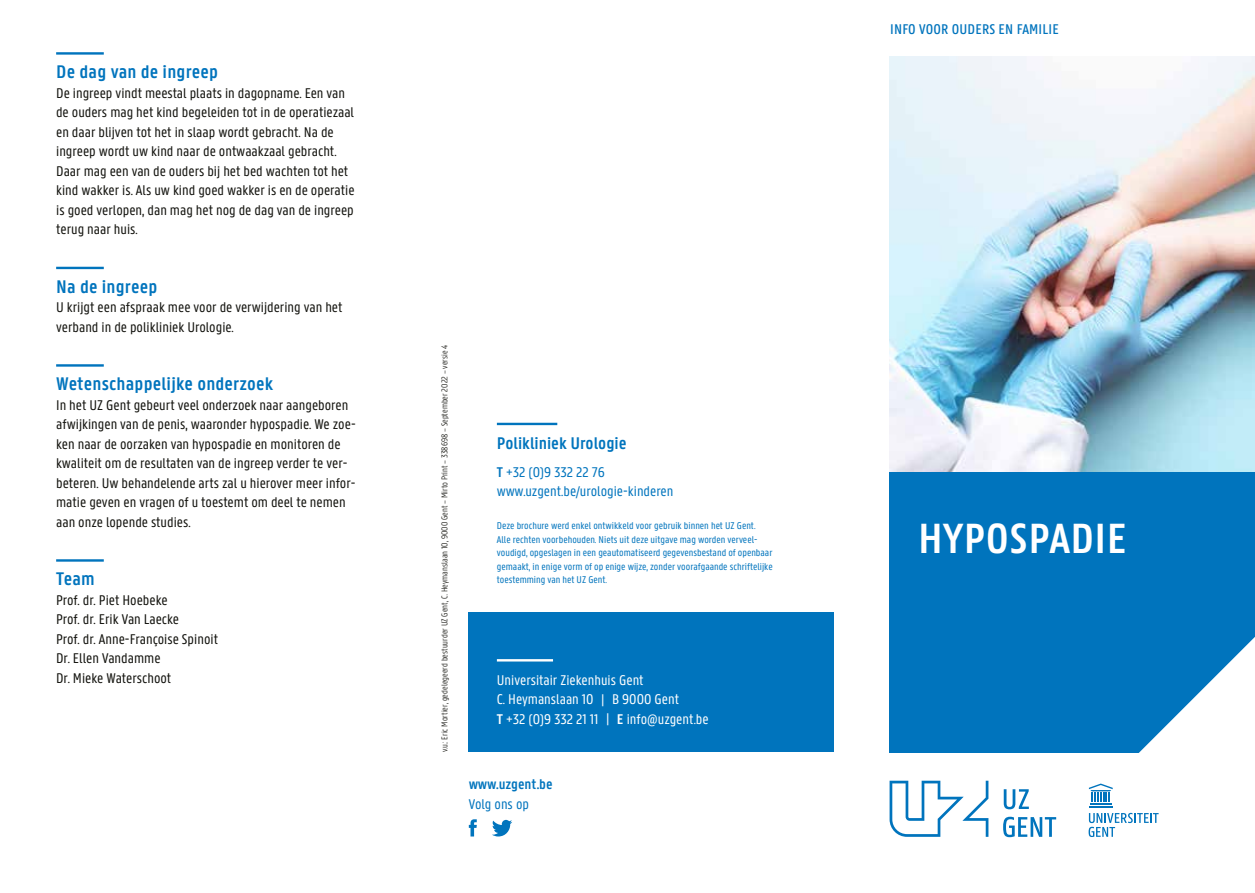
<style>
.page{position:relative;width:1255px;height:893px;background:#fff}
.page>*{position:absolute;margin:0;border:0;box-sizing:border-box;transform-origin:0 0}
.t1{font:600 45px "U Gent Panno Text";letter-spacing:.01em;color:#fff}
.t2{font:600 19.5px "U Gent Panno Text";letter-spacing:.01em;color:#0074bd}
.t3{font:600 18px "U Gent Panno Text";color:#0074bd}
.t4{font:15px/19.5px "U Gent Panno Text";color:#12120d}
.t5{font:15px/19.5px "U Gent Panno Text";color:#fff}
.t6{font:15px/19.5px "U Gent Panno Text";color:#0074bd}
.t7{font:500 15px "U Gent Panno Text";letter-spacing:.01em;color:#0074bd}
.t8{font:600 15px "U Gent Panno Text";color:#0074bd}
.t9{font:10.5px/13.5px "U Gent Panno Text";color:#0074bd}
.t10{font:300 9px "U Gent Panno Text";color:#12120d}
.s1{font-weight:600}
</style>
<div class="page">
<svg style="left:1088px;top:783px;width:24px;height:24px"></svg>
<svg style="left:1088px;top:813px;width:70px;height:24px"></svg>
<svg style="left:889px;top:781px;width:99px;height:56px"></svg>
<svg style="left:1003px;top:789px;width:25px;height:20px"></svg>
<svg style="left:1003px;top:817px;width:53px;height:20px"></svg>
<div style="left:469px;top:612px;width:364px;height:140px;background:#0074bd"></div>
<img style="left:890px;top:56px;width:364px;height:416px">
<div style="left:890px;top:472px;width:364px;height:281px;background:#0074bd"></div>
<svg style="left:1139px;top:638px;width:115px;height:115px"></svg>
<hr style="left:497px;top:659px;width:56px;height:2px;background:#fff">
<svg style="left:469px;top:819px;width:8px;height:17px"></svg>
<svg style="left:492px;top:820px;width:20px;height:16px"></svg>
<hr style="left:56px;top:52px;width:48px;height:3px;background:#0074bd">
<hr style="left:56px;top:267px;width:48px;height:2px;background:#0074bd">
<hr style="left:56px;top:364px;width:48px;height:3px;background:#0074bd">
<hr style="left:56px;top:559px;width:48px;height:3px;background:#0074bd">
<hr style="left:497px;top:423px;width:60px;height:2px;background:#0074bd">
<h2 class="t2" style="left:56px;top:60px;width:163px">De dag van de ingreep</h2>
<p class="t4" style="left:56px;top:83px;width:300px">De ingreep vindt meestal plaats in dagopname. Een van de ouders mag het kind begeleiden tot in de operatiezaal en daar blijven tot het in slaap wordt gebracht. Na de ingreep wordt uw kind naar de ontwaakzaal gebracht.<br>Daar mag een van de ouders bij het bed wachten tot het kind wakker is. Als uw kind goed wakker is en de operatie is goed verlopen, dan mag het nog de dag van de ingreep terug naar huis.</p>
<h2 class="t2" style="left:56px;top:274px;width:103px">Na de ingreep</h2>
<p class="t4" style="left:56px;top:297px;width:288px">U krijgt een afspraak mee voor de verwijdering van het verband in de polikliniek Urologie.</p>
<h2 class="t2" style="left:56px;top:372px;width:218px">Wetenschappelijke onderzoek</h2>
<p class="t4" style="left:56px;top:395px;width:301px">In het UZ Gent gebeurt veel onderzoek naar aangeboren afwijkingen van de penis, waaronder hypospadie. We zoe&shy;ken naar de oorzaken van hypospadie en monitoren de kwaliteit om de resultaten van de ingreep verder te ver&shy;beteren. Uw behandelende arts zal u hierover meer infor&shy;matie geven en vragen of u toestemt om deel te nemen aan onze lopende studies.</p>
<h2 class="t2" style="left:56px;top:567px;width:40px">Team</h2>
<p class="t4" style="left:56px;top:590px;width:163px">Prof. dr. Piet Hoebeke<br>Prof. dr. Erik Van Laecke<br>Prof. dr. Anne-Françoise Spinoit<br>Dr. Ellen Vandamme<br>Dr. Mieke Waterschoot</p>
<p class="t10" style="left:439px;top:752px;width:409px;rotate:-90deg">v.u.: Eric Mortier, gedelegeerd bestuurder UZ Gent, C. Heymanslaan 10, 9000 Gent – Mirto Print – 338698 – September 2022 – versie 4</p>
<p class="t3" style="left:497px;top:432px;width:131px">Polikliniek Urologie</p>
<p class="t6" style="left:497px;top:462px;width:178px"><span class="s1">T</span> +32 (0)9 332 22 76 www.uzgent.be/urologie-kinderen</p>
<p class="t9" style="left:497px;top:519px;width:277px">Deze brochure werd enkel ontwikkeld voor gebruik binnen het UZ Gent.<br>Alle rechten voorbehouden. Niets uit deze uitgave mag worden verveel&shy;voudigd, opgeslagen in een geautomatiseerd gegevensbestand of openbaar gemaakt, in enige vorm of op enige wijze, zonder voorafgaande schriftelijke toestemming van het UZ Gent.</p>
<p class="t5" style="left:497px;top:670px;width:213px">Universitair Ziekenhuis Gent<br>C. Heymanslaan 10 | B 9000 Gent<br><span class="s1">T</span> +32 (0)9 332 21 11 | <span class="s1">E</span> info@uzgent.be</p>
<p class="t8" style="left:469px;top:775px;width:85px">www.uzgent.be</p>
<p class="t6" style="left:469px;top:794px;width:62px">Volg ons op</p>
<p class="t7" style="left:890px;top:20px;width:170px">INFO VOOR OUDERS EN FAMILIE</p>
<h1 class="t1" style="left:918px;top:511px;width:210px">HYPOSPADIE</h1>
</div>
